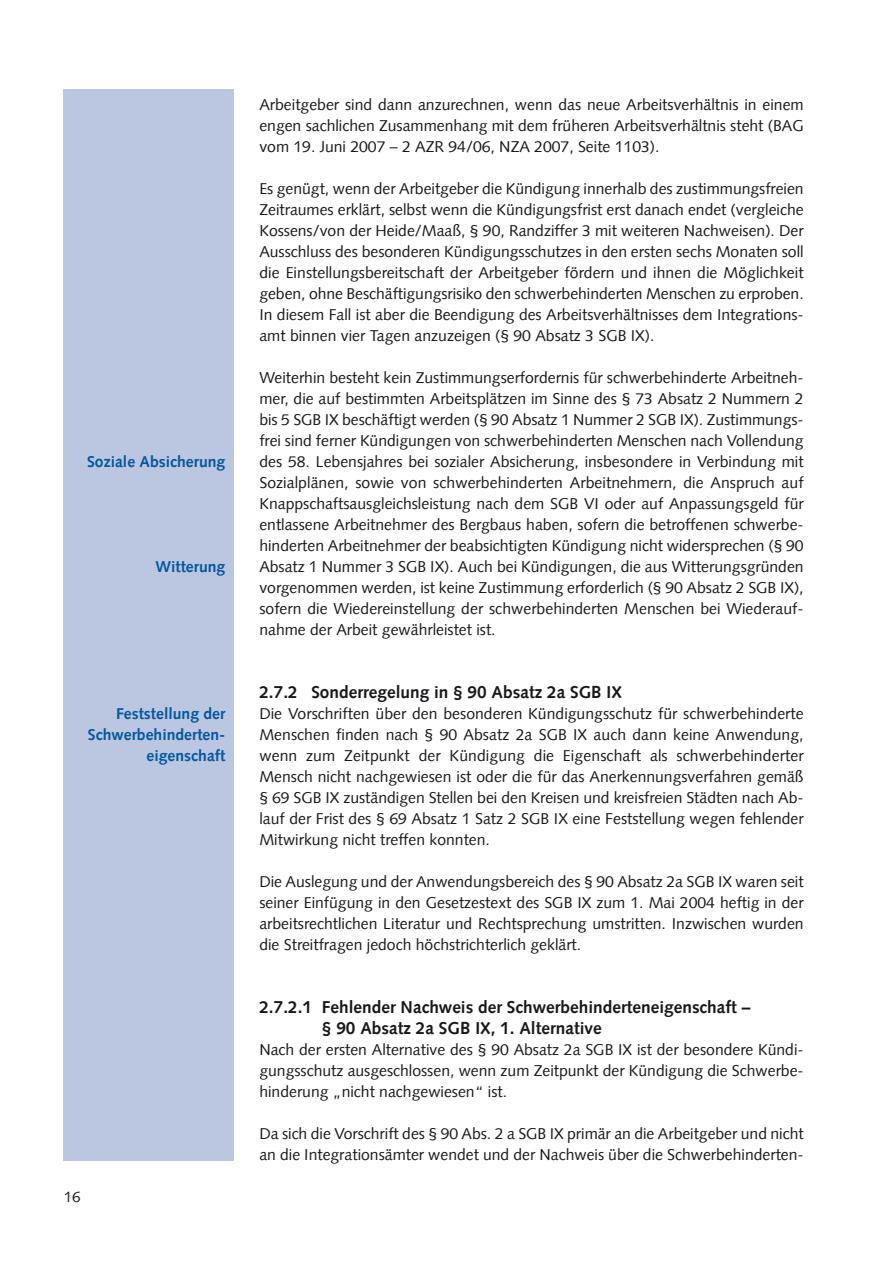
<style>
.page{position:relative;width:893px;height:1263px;background:#fff}
.page>*{position:absolute;margin:0;border:0;box-sizing:border-box;transform-origin:0 0}
.t1{font:700 17.25px/21px "Syntax Com";color:#1a171c}
.t2{font:15.75px/21px "Syntax Com";color:#1a171c;text-align:justify}
.t3{font:700 15.75px/21px "Syntax Com";color:#00589d;text-align:right}
.t4{font:15px "Syntax Com";color:#1a171c}
</style>
<div class="page">
<div style="left:64px;top:89px;width:170px;height:1072px;background:#bbc6e0"></div>
<p class="t3" style="left:87px;top:453px;width:140px">Soziale Absicherung</p>
<p class="t3" style="left:156px;top:558px;width:71px">Witterung</p>
<p class="t3" style="left:88px;top:705px;width:139px">Feststellung der<br>Schwerbehinderten&shy;eigenschaft</p>
<p class="t4" style="left:64px;top:1191px;width:18px">16</p>
<p class="t2" style="left:259px;top:96px;width:546px">Arbeitgeber sind dann anzurechnen, wenn das neue Arbeitsverhältnis in einem engen sachlichen Zusammenhang mit dem früheren Arbeitsverhältnis steht (BAG vom 19. Juni 2007 – 2 AZR 94/06, NZA 2007, Seite 1103).</p>
<p class="t2" style="left:259px;top:180px;width:546px">Es genügt, wenn der Arbeitgeber die Kündigung innerhalb des zustimmungsfreien Zeitraumes erklärt, selbst wenn die Kündigungsfrist erst danach endet (vergleiche Kossens/von der Heide/Maaß, § 90, Randziffer 3 mit weiteren Nachweisen). Der Ausschluss des besonderen Kündigungsschutzes in den ersten sechs Monaten soll die Einstellungsbereitschaft der Arbeitgeber fördern und ihnen die Möglichkeit geben, ohne Beschäftigungsrisiko den schwerbehinderten Menschen zu erproben.<br>In diesem Fall ist aber die Beendigung des Arbeitsverhältnisses dem Integrations&shy;amt binnen vier Tagen anzuzeigen (§ 90 Absatz 3 SGB IX).</p>
<p class="t2" style="left:259px;top:369px;width:546px">Weiterhin besteht kein Zustimmungserfordernis für schwerbehinderte Arbeitneh&shy;mer, die auf bestimmten Arbeitsplätzen im Sinne des § 73 Absatz 2 Nummern 2 bis 5 SGB IX beschäftigt werden (§ 90 Absatz 1 Nummer 2 SGB IX). Zustimmungs&shy;frei sind ferner Kündigungen von schwerbehinderten Menschen nach Vollendung des 58. Lebensjahres bei sozialer Absicherung, insbesondere in Verbindung mit Sozialplänen, sowie von schwerbehinderten Arbeitnehmern, die Anspruch auf Knappschaftsausgleichsleistung nach dem SGB VI oder auf Anpassungsgeld für entlassene Arbeitnehmer des Bergbaus haben, sofern die betroffenen schwerbe&shy;hinderten Arbeitnehmer der beabsichtigten Kündigung nicht widersprechen (§ 90<br>Absatz 1 Nummer 3 SGB IX). Auch bei Kündigungen, die aus Witterungsgründen vorgenommen werden, ist keine Zustimmung erforderlich (§ 90 Absatz 2 SGB IX), sofern die Wiedereinstellung der schwerbehinderten Menschen bei Wiederauf&shy;nahme der Arbeit gewährleistet ist.</p>
<p class="t1" style="left:259px;top:683px;width:364px">2.7.2 Sonderregelung in § 90 Absatz 2a SGB IX</p>
<p class="t2" style="left:259px;top:705px;width:546px">Die Vorschriften über den besonderen Kündigungsschutz für schwerbehinderte Menschen finden nach § 90 Absatz 2a SGB IX auch dann keine Anwendung, wenn zum Zeitpunkt der Kündigung die Eigenschaft als schwerbehinderter Mensch nicht nachgewiesen ist oder die für das Anerkennungsverfahren gemäß § 69 SGB IX zuständigen Stellen bei den Kreisen und kreisfreien Städten nach Ab&shy;lauf der Frist des § 69 Absatz 1 Satz 2 SGB IX eine Feststellung wegen fehlender Mitwirkung nicht treffen konnten.</p>
<p class="t2" style="left:259px;top:873px;width:546px">Die Auslegung und der Anwendungsbereich des § 90 Absatz 2a SGB IX waren seit seiner Einfügung in den Gesetzestext des SGB IX zum 1. Mai 2004 heftig in der arbeitsrechtlichen Literatur und Rechtsprechung umstritten. Inzwischen wurden die Streitfragen jedoch höchstrichterlich geklärt.</p>
<p class="t1" style="left:322px;top:998px;width:430px;text-indent:-63px">2.7.2.1 Fehlender Nachweis der Schwerbehinderteneigenschaft – § 90 Absatz 2a SGB IX, 1. Alternative</p>
<p class="t2" style="left:259px;top:1041px;width:546px">Nach der ersten Alternative des § 90 Absatz 2a SGB IX ist der besondere Kündi&shy;gungsschutz ausgeschlossen, wenn zum Zeitpunkt der Kündigung die Schwerbe&shy;hinderung „nicht nachgewiesen“ ist.</p>
<p class="t2" style="left:259px;top:1125px;width:546px">Da sich die Vorschrift des § 90 Abs. 2 a SGB IX primär an die Arbeitgeber und nicht an die Integrationsämter wendet und der Nachweis über die Schwerbehinderten-</p>
</div>
